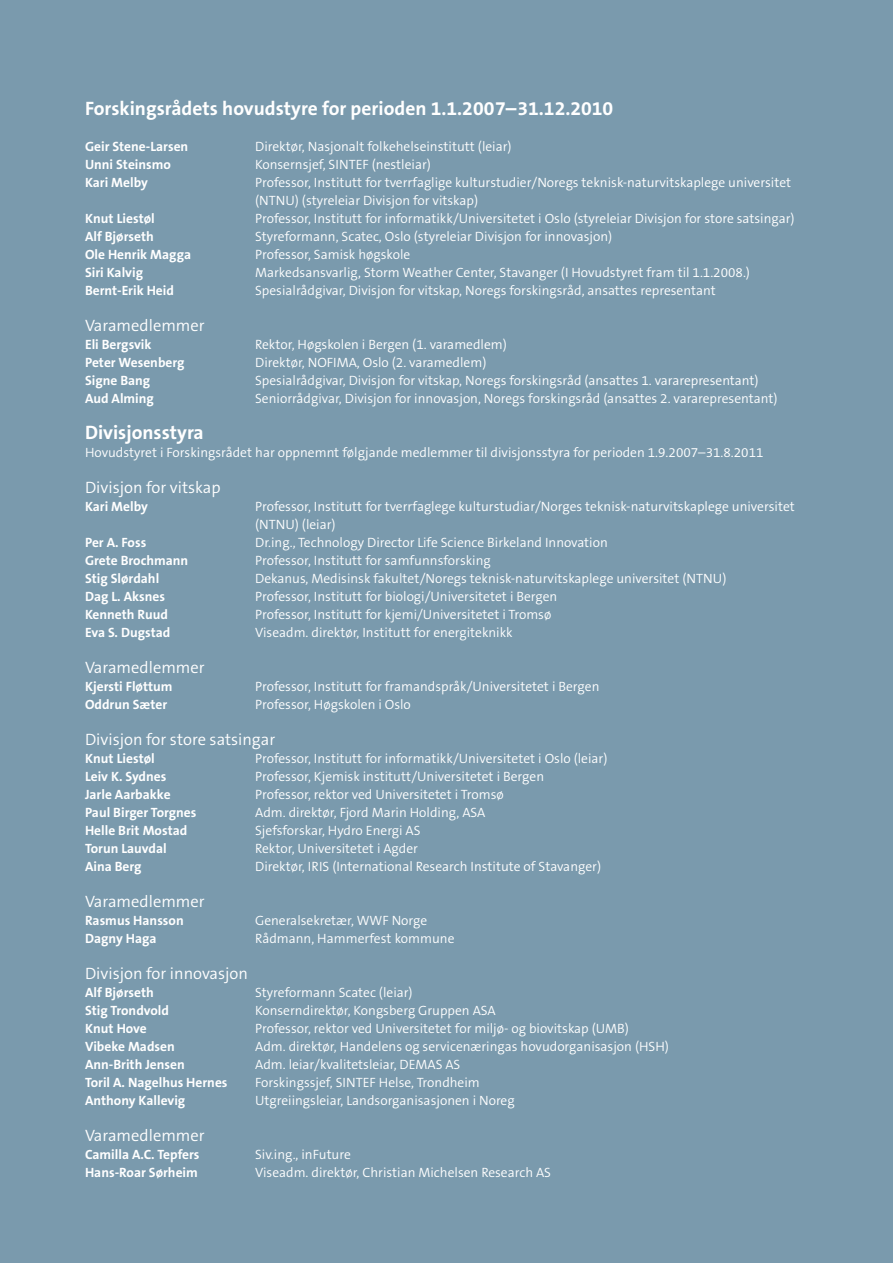
<style>
.page{position:relative;width:893px;height:1263px;background:#7a9aad}
.page>*{position:absolute;margin:0;border:0;box-sizing:border-box;transform-origin:0 0}
.t1{font:700 19.5px "The Sans B7";color:#fff}
.t2{font:300 16.5px "The Sans B4";color:#fff}
.t3{font:300 13.5px/18px "The Sans B4";color:#fff}
.t4{font:700 13.5px "The Sans B7";color:#fff}
</style>
<div class="page">
<h1 class="t1" style="left:85px;top:98px;width:530px">Forskingsrådets hovudstyre for perioden 1.1.2007–31.12.2010</h1>
<p class="t4" style="left:85px;top:139px;width:105px">Geir Stene-Larsen</p>
<p class="t3" style="left:255px;top:138px;width:258px">Direktør, Nasjonalt folkehelseinstitutt (leiar)</p>
<p class="t4" style="left:85px;top:157px;width:88px">Unni Steinsmo</p>
<p class="t3" style="left:255px;top:156px;width:177px">Konsernsjef, SINTEF (nestleiar)</p>
<p class="t4" style="left:85px;top:175px;width:64px">Kari Melby</p>
<p class="t3" style="left:255px;top:174px;width:538px">Professor, Institutt for tverrfaglige kulturstudier/Noregs teknisk-naturvitskaplege universitet (NTNU) (styreleiar Divisjon for vitskap)</p>
<p class="t4" style="left:85px;top:211px;width:71px">Knut Liestøl</p>
<p class="t3" style="left:255px;top:210px;width:541px">Professor, Institutt for informatikk/Universitetet i Oslo (styreleiar Divisjon for store satsingar)</p>
<p class="t4" style="left:85px;top:229px;width:70px">Alf Bjørseth</p>
<p class="t3" style="left:255px;top:228px;width:359px">Styreformann, Scatec, Oslo (styreleiar Divisjon for innovasjon)</p>
<p class="t4" style="left:85px;top:247px;width:108px">Ole Henrik Magga</p>
<p class="t3" style="left:255px;top:246px;width:157px">Professor, Samisk høgskole</p>
<p class="t4" style="left:85px;top:265px;width:60px">Siri Kalvig</p>
<p class="t3" style="left:255px;top:264px;width:496px">Markedsansvarlig, Storm Weather Center, Stavanger (I Hovudstyret fram til 1.1.2008.)</p>
<p class="t4" style="left:85px;top:283px;width:91px">Bernt-Erik Heid</p>
<p class="t3" style="left:255px;top:282px;width:462px">Spesialrådgivar, Divisjon for vitskap, Noregs forskingsråd, ansattes representant</p>
<p class="t2" style="left:85px;top:316px;width:121px">Varamedlemmer</p>
<p class="t4" style="left:85px;top:337px;width:68px">Eli Bergsvik</p>
<p class="t3" style="left:255px;top:336px;width:253px">Rektor, Høgskolen i Bergen (1. varamedlem)</p>
<p class="t4" style="left:85px;top:355px;width:101px">Peter Wesenberg</p>
<p class="t3" style="left:255px;top:354px;width:233px">Direktør, NOFIMA, Oslo (2. varamedlem)</p>
<p class="t4" style="left:85px;top:373px;width:67px">Signe Bang</p>
<p class="t3" style="left:255px;top:372px;width:505px">Spesialrådgivar, Divisjon for vitskap, Noregs forskingsråd (ansattes 1. vararepresentant)</p>
<p class="t4" style="left:85px;top:391px;width:70px">Aud Alming</p>
<p class="t3" style="left:255px;top:390px;width:524px">Seniorrådgivar, Divisjon for innovasjon, Noregs forskingsråd (ansattes 2. vararepresentant)</p>
<h1 class="t1" style="left:85px;top:422px;width:120px">Divisjonsstyra</h1>
<p class="t3" style="left:85px;top:444px;width:680px">Hovudstyret i Forskingsrådet har oppnemnt følgjande medlemmer til divisjonsstyra for perioden 1.9.2007–31.8.2011</p>
<p class="t2" style="left:85px;top:478px;width:137px">Divisjon for vitskap</p>
<p class="t4" style="left:85px;top:499px;width:64px">Kari Melby</p>
<p class="t3" style="left:255px;top:498px;width:541px">Professor, Institutt for tverrfaglege kulturstudiar/Norges teknisk-naturvitskaplege universitet (NTNU) (leiar)</p>
<p class="t4" style="left:85px;top:535px;width:63px">Per A. Foss</p>
<p class="t3" style="left:255px;top:534px;width:354px">Dr.ing., Technology Director Life Science Birkeland Innovation</p>
<p class="t4" style="left:85px;top:553px;width:105px">Grete Brochmann</p>
<p class="t3" style="left:255px;top:552px;width:237px">Professor, Institutt for samfunnsforsking</p>
<p class="t4" style="left:85px;top:571px;width:76px">Stig Slørdahl</p>
<p class="t3" style="left:255px;top:570px;width:473px">Dekanus, Medisinsk fakultet/Noregs teknisk-naturvitskaplege universitet (NTNU)</p>
<p class="t4" style="left:85px;top:589px;width:81px">Dag L. Aksnes</p>
<p class="t3" style="left:255px;top:588px;width:304px">Professor, Institutt for biologi/Universitetet i Bergen</p>
<p class="t4" style="left:85px;top:607px;width:84px">Kenneth Ruud</p>
<p class="t3" style="left:255px;top:606px;width:298px">Professor, Institutt for kjemi/Universitetet i Tromsø</p>
<p class="t4" style="left:85px;top:625px;width:87px">Eva S. Dugstad</p>
<p class="t3" style="left:255px;top:624px;width:259px">Viseadm. direktør, Institutt for energiteknikk</p>
<p class="t2" style="left:85px;top:658px;width:121px">Varamedlemmer</p>
<p class="t4" style="left:85px;top:679px;width:89px">Kjersti Fløttum</p>
<p class="t3" style="left:255px;top:678px;width:346px">Professor, Institutt for framandspråk/Universitetet i Bergen</p>
<p class="t4" style="left:85px;top:697px;width:84px">Oddrun Sæter</p>
<p class="t3" style="left:255px;top:696px;width:157px">Professor, Høgskolen i Oslo</p>
<p class="t2" style="left:85px;top:730px;width:192px">Divisjon for store satsingar</p>
<p class="t4" style="left:85px;top:751px;width:71px">Knut Liestøl</p>
<p class="t3" style="left:255px;top:750px;width:354px">Professor, Institutt for informatikk/Universitetet i Oslo (leiar)</p>
<p class="t4" style="left:85px;top:769px;width:83px">Leiv K. Sydnes</p>
<p class="t3" style="left:255px;top:768px;width:290px">Professor, Kjemisk institutt/Universitetet i Bergen</p>
<p class="t4" style="left:85px;top:787px;width:87px">Jarle Aarbakke</p>
<p class="t3" style="left:255px;top:786px;width:250px">Professor, rektor ved Universitetet i Tromsø</p>
<p class="t4" style="left:85px;top:805px;width:113px">Paul Birger Torgnes</p>
<p class="t3" style="left:255px;top:804px;width:232px">Adm. direktør, Fjord Marin Holding, ASA</p>
<p class="t4" style="left:85px;top:823px;width:104px">Helle Brit Mostad</p>
<p class="t3" style="left:255px;top:822px;width:167px">Sjefsforskar, Hydro Energi AS</p>
<p class="t4" style="left:85px;top:841px;width:83px">Torun Lauvdal</p>
<p class="t3" style="left:255px;top:840px;width:164px">Rektor, Universitetet i Agder</p>
<p class="t4" style="left:85px;top:859px;width:58px">Aina Berg</p>
<p class="t3" style="left:255px;top:858px;width:347px">Direktør, IRIS (International Research Institute of Stavanger)</p>
<p class="t2" style="left:85px;top:892px;width:121px">Varamedlemmer</p>
<p class="t4" style="left:85px;top:913px;width:100px">Rasmus Hansson</p>
<p class="t3" style="left:255px;top:912px;width:174px">Generalsekretær, WWF Norge</p>
<p class="t4" style="left:85px;top:931px;width:73px">Dagny Haga</p>
<p class="t3" style="left:255px;top:930px;width:201px">Rådmann, Hammerfest kommune</p>
<p class="t2" style="left:85px;top:964px;width:164px">Divisjon for innovasjon</p>
<p class="t4" style="left:85px;top:985px;width:70px">Alf Bjørseth</p>
<p class="t3" style="left:255px;top:984px;width:159px">Styreformann Scatec (leiar)</p>
<p class="t4" style="left:85px;top:1003px;width:85px">Stig Trondvold</p>
<p class="t3" style="left:255px;top:1002px;width:242px">Konserndirektør, Kongsberg Gruppen ASA</p>
<p class="t4" style="left:85px;top:1021px;width:63px">Knut Hove</p>
<p class="t3" style="left:255px;top:1020px;width:375px">Professor, rektor ved Universitetet for miljø- og biovitskap (UMB)</p>
<p class="t4" style="left:85px;top:1039px;width:91px">Vibeke Madsen</p>
<p class="t3" style="left:255px;top:1038px;width:415px">Adm. direktør, Handelens og servicenæringas hovudorganisasjon (HSH)</p>
<p class="t4" style="left:85px;top:1057px;width:101px">Ann-Brith Jensen</p>
<p class="t3" style="left:255px;top:1056px;width:207px">Adm. leiar/kvalitetsleiar, DEMAS AS</p>
<p class="t4" style="left:85px;top:1075px;width:144px">Toril A. Nagelhus Hernes</p>
<p class="t3" style="left:255px;top:1074px;width:226px">Forskingssjef, SINTEF Helse, Trondheim</p>
<p class="t4" style="left:85px;top:1093px;width:102px">Anthony Kallevig</p>
<p class="t3" style="left:255px;top:1092px;width:261px">Utgreiingsleiar, Landsorganisasjonen i Noreg</p>
<p class="t2" style="left:85px;top:1126px;width:121px">Varamedlemmer</p>
<p class="t4" style="left:85px;top:1147px;width:116px">Camilla A.C. Tepfers</p>
<p class="t3" style="left:255px;top:1146px;width:97px">Siv.ing., inFuture</p>
<p class="t4" style="left:85px;top:1165px;width:114px">Hans-Roar Sørheim</p>
<p class="t3" style="left:255px;top:1164px;width:297px">Viseadm. direktør, Christian Michelsen Research AS</p>
</div>
